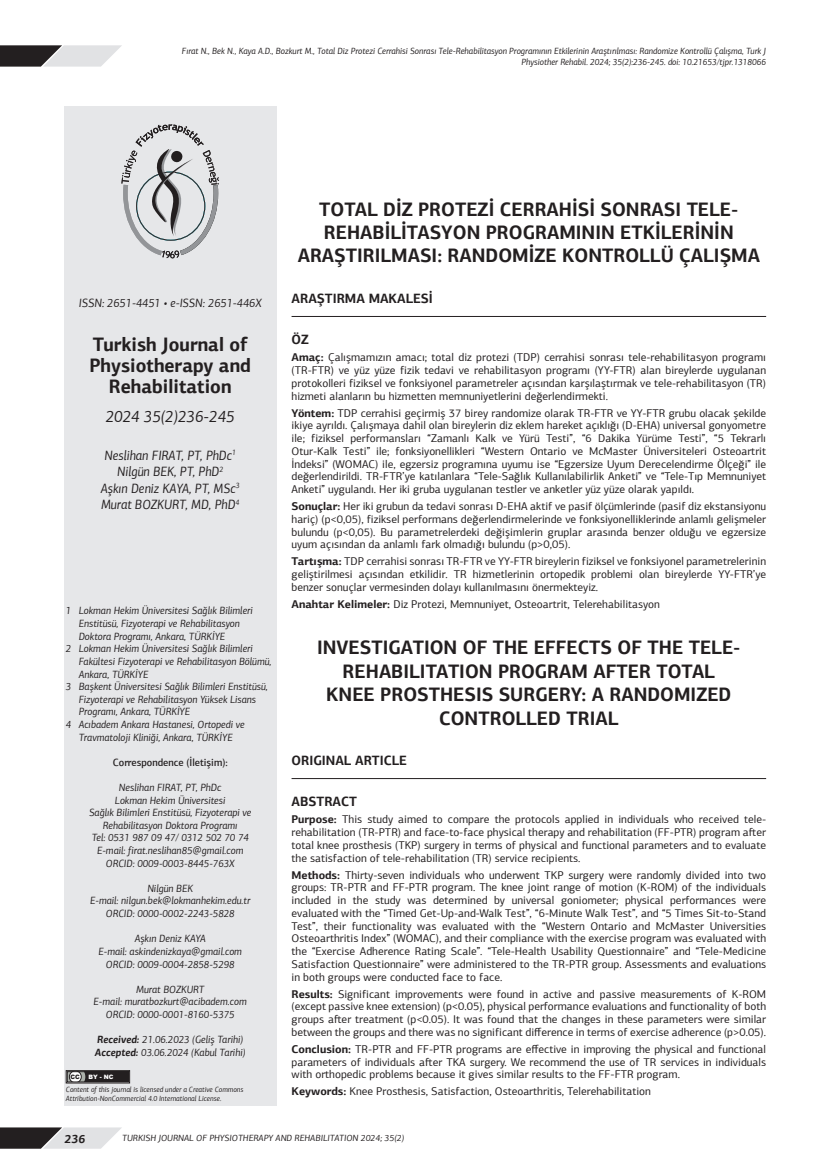
<style>
.page{position:relative;width:830px;height:1170px;background:#fff}
.page>*{position:absolute;margin:0;border:0;box-sizing:border-box;transform-origin:0 0}
.t1{font:700 19.5px/23.4px "PF Agora Sans Pro";color:#231f20;text-align:center;scale:.95 1}
.t2{font:italic 16.5px "PF Agora Sans Pro";color:#231f20;scale:.95 1}
.t3{font:italic 13.5px/16.5px "PF Agora Sans Pro";color:#231f20;text-align:center;scale:.92 1}
.t4{font:700 13.5px "PF Agora Sans Pro";color:#231f20;scale:.95 1}
.t5{font:italic 12px "PF Agora Sans Pro";color:#231f20;scale:.95 1}
.t6{font:italic 700 12px "PF Agora Sans Pro";color:#231f20}
.t7{font:11.25px/12.8px "PF Agora Sans Pro";color:#231f20;text-align:justify}
.t8{font:italic 10.5px/12.6px "PF Agora Sans Pro";color:#231f20;text-align:center;scale:.95 1}
.t9{font:500 10.5px "PF Agora Sans Pro";color:#231f20;scale:.95 1}
.t10{font:italic 9px/10.8px "PF Agora Sans Pro";color:#231f20;text-align:right;scale:.95 1}
.t11{font:italic 9px "PF Agora Sans Pro";color:#231f20}
.t12{font:italic 7.5px/9px "PF Agora Sans Pro";color:#231f20;scale:.95 1}
.t13{font:900 6px "Arial";color:#fff}
.t14{font:900 6px "Arial";color:#231f20}
.s1{font-weight:700}
</style>
<div class="page">
<svg style="left:0;top:45px;width:122px;height:22px;background:#979697"></svg>
<svg style="left:0;top:1127px;width:122px;height:21px;background:#959495"></svg>
<div style="left:64px;top:106px;width:212px;height:1000px;background:#e6e7e9"></div>
<hr style="left:291px;top:316px;width:474px;height:1px;background:#231f20">
<hr style="left:291px;top:778px;width:474px;height:1px;background:#231f20">
<svg style="left:121px;top:124px;width:98px;height:135px"></svg>
<div style="left:66px;top:1070px;width:64px;height:13px;border:1px solid #231f20"></div>
<div style="left:67px;top:1071px;width:61px;height:10px;background:#231f20"></div>
<svg style="left:69px;top:1073px;width:16px;height:6px"></svg>
<div style="left:67px;top:1071px;width:62px;height:10px;border:1px solid #231f20"></div>
<p class="t10" style="left:182px;top:45px;width:616px">Fırat N., Bek N., Kaya A.D., Bozkurt M., Total Diz Protezi Cerrahisi Sonrası Tele-Rehabilitasyon Programının Etkilerinin Araştırılması: Randomize Kontrollü Çalışma, Turk J<br>Physiother Rehabil. 2024; 35(2):236-245. doi: 10.21653/tjpr.1318066</p>
<p class="t5" style="left:79px;top:295px;width:194px">ISSN: 2651-4451 • e-ISSN: 2651-446X</p>
<h1 class="t1" style="left:89px;top:333px;width:171px;line-height:21px">Turkish Journal of<br>Physiotherapy and<br>Rehabilitation</h1>
<h2 class="t2" style="left:106px;top:407px;width:137px">2024 35(2)236-245</h2>
<p class="t3" style="left:101px;top:447px;width:152px">Neslihan FIRAT, PT, PhDc<sup>1<br></sup>Nilgün BEK, PT, PhD<sup>2<br></sup>Aşkın Deniz KAYA, PT, MSc<sup>3<br></sup>Murat BOZKURT, MD, PhD<sup>4</sup></p>
<p class="t8" style="left:66px;top:604px;width:198px">1 Lokman Hekim Üniversitesi Sağlık Bilimleri</p>
<p class="t8" style="left:79px;top:617px;width:171px">Enstitüsü, Fizyoterapi ve Rehabilitasyon</p>
<p class="t8" style="left:79px;top:629px;width:156px">Doktora Programı, Ankara, TÜRKİYE</p>
<p class="t8" style="left:66px;top:642px;width:198px">2 Lokman Hekim Üniversitesi Sağlık Bilimleri</p>
<p class="t8" style="left:79px;top:655px;width:204px">Fakültesi Fizyoterapi ve Rehabilitasyon Bölümü,</p>
<p class="t8" style="left:79px;top:667px;width:75px">Ankara, TÜRKİYE</p>
<p class="t8" style="left:66px;top:680px;width:214px">3 Başkent Üniversitesi Sağlık Bilimleri Enstitüsü,</p>
<p class="t8" style="left:79px;top:692px;width:188px">Fizyoterapi ve Rehabilitasyon Yüksek Lisans</p>
<p class="t8" style="left:79px;top:705px;width:119px">Programı, Ankara, TÜRKİYE</p>
<p class="t8" style="left:66px;top:718px;width:189px">4 Acıbadem Ankara Hastanesi, Ortopedi ve</p>
<p class="t8" style="left:79px;top:730px;width:163px">Travmatoloji Kliniği, Ankara, TÜRKİYE</p>
<p class="t9" style="left:113px;top:755px;width:122px">Correspondence (İletişim):</p>
<p class="t8" style="left:89px;top:781px;width:172px">Neslihan FIRAT, PT, PhDc<br>Lokman Hekim Üniversitesi<br>Sağlık Bilimleri Enstitüsü, Fizyoterapi ve Rehabilitasyon Doktora Programı<br>Tel: 0531 987 09 47/ 0312 502 70 74<br>E-mail: firat.neslihan85@gmail.com ORCID: 0009-0003-8445-763X</p>
<p class="t8" style="left:90px;top:881px;width:170px">Nilgün BEK<br>E-mail: nilgun.bek@lokmanhekim.edu.tr<br>ORCID: 0000-0002-2243-5828</p>
<p class="t8" style="left:98px;top:932px;width:152px">Aşkın Deniz KAYA<br>E-mail: askindenizkaya@gmail.com<br>ORCID: 0009-0004-2858-5298</p>
<p class="t8" style="left:94px;top:982px;width:163px">Murat BOZKURT<br>E-mail: muratbozkurt@acibadem.com<br>ORCID: 0000-0001-8160-5375</p>
<p class="t8" style="left:95px;top:1033px;width:160px;text-align:left"><span class="s1">Received:</span> 21.06.2023 (Geliş Tarihi)<br><span class="s1">Accepted:</span> 03.06.2024 (Kabul Tarihi)</p>
<p class="t14" style="left:71px;top:1072px;width:11px">CC</p>
<p class="t13" style="left:88px;top:1072px;width:26px">BY - NC</p>
<p class="t12" style="left:66px;top:1085px;width:188px">Content of this journal is licensed under a Creative Commons<br>Attribution-NonCommercial 4.0 International License.</p>
<h1 class="t1" style="left:297px;top:197px;width:488px">TOTAL DİZ PROTEZİ CERRAHİSİ SONRASI TELE-<br>REHABİLİTASYON PROGRAMININ ETKİLERİNİN<br>ARAŞTIRILMASI: RANDOMİZE KONTROLLÜ ÇALIŞMA</h1>
<p class="t4" style="left:291px;top:290px;width:150px">ARAŞTIRMA MAKALESİ</p>
<p class="t4" style="left:291px;top:331px;width:20px">ÖZ</p>
<p class="t7" style="left:291px;top:351px;width:476px"><span class="s1">Amaç:</span> Çalışmamızın amacı; total diz protezi (TDP) cerrahisi sonrası tele-rehabilitasyon programı (TR-FTR) ve yüz yüze fizik tedavi ve rehabilitasyon programı (YY-FTR) alan bireylerde uygulanan protokolleri fiziksel ve fonksiyonel parametreler açısından karşılaştırmak ve tele-rehabilitasyon (TR) hizmeti alanların bu hizmetten memnuniyetlerini değerlendirmekti.</p>
<p class="t7" style="left:291px;top:406px;width:476px"><span class="s1">Yöntem:</span> TDP cerrahisi geçirmiş 37 birey randomize olarak TR-FTR ve YY-FTR grubu olacak şekilde ikiye ayrıldı. Çalışmaya dahil olan bireylerin diz eklem hareket açıklığı (D-EHA) universal gonyometre ile; fiziksel performansları “Zamanlı Kalk ve Yürü Testi”, “6 Dakika Yürüme Testi”, “5 Tekrarlı Otur-Kalk Testi” ile; fonksiyonellikleri “Western Ontario ve McMaster Üniversiteleri Osteoartrit İndeksi” (WOMAC) ile, egzersiz programına uyumu ise “Egzersize Uyum Derecelendirme Ölçeği” ile değerlendirildi. TR-FTR’ye katılanlara “Tele-Sağlık Kullanılabilirlik Anketi” ve “Tele-Tıp Memnuniyet Anketi” uygulandı. Her iki gruba uygulanan testler ve anketler yüz yüze olarak yapıldı.</p>
<p class="t7" style="left:291px;top:500px;width:476px"><span class="s1">Sonuçlar:</span> Her iki grubun da tedavi sonrası D-EHA aktif ve pasif ölçümlerinde (pasif diz ekstansiyonu hariç) (p&lt;0,05), fiziksel performans değerlendirmelerinde ve fonksiyonelliklerinde anlamlı gelişmeler bulundu (p&lt;0,05). Bu parametrelerdeki değişimlerin gruplar arasında benzer olduğu ve egzersize uyum açısından da anlamlı fark olmadığı bulundu (p&gt;0,05).</p>
<p class="t7" style="left:291px;top:555px;width:476px"><span class="s1">Tartışma:</span> TDP cerrahisi sonrası TR-FTR ve YY-FTR bireylerin fiziksel ve fonksiyonel parametrelerinin geliştirilmesi açısından etkilidir. TR hizmetlerinin ortopedik problemi olan bireylerde YY-FTR’ye benzer sonuçlar vermesinden dolayı kullanılmasını önermekteyiz.</p>
<p class="t7" style="left:291px;top:597px;width:370px"><span class="s1">Anahtar Kelimeler:</span> Diz Protezi, Memnuniyet, Osteoartrit, Telerehabilitasyon</p>
<h1 class="t1" style="left:317px;top:635px;width:447px">INVESTIGATION OF THE EFFECTS OF THE TELE-REHABILITATION PROGRAM AFTER TOTAL KNEE PROSTHESIS SURGERY: A RANDOMIZED CONTROLLED TRIAL</h1>
<p class="t4" style="left:291px;top:752px;width:123px">ORIGINAL ARTICLE</p>
<p class="t4" style="left:291px;top:793px;width:70px">ABSTRACT</p>
<p class="t7" style="left:291px;top:813px;width:476px"><span class="s1">Purpose:</span> This study aimed to compare the protocols applied in individuals who received tele&shy;rehabilitation (TR-PTR) and face-to-face physical therapy and rehabilitation (FF-PTR) program after total knee prosthesis (TKP) surgery in terms of physical and functional parameters and to evaluate the satisfaction of tele-rehabilitation (TR) service recipients.</p>
<p class="t7" style="left:291px;top:868px;width:476px"><span class="s1">Methods:</span> Thirty-seven individuals who underwent TKP surgery were randomly divided into two groups: TR-PTR and FF-PTR program. The knee joint range of motion (K-ROM) of the individuals included in the study was determined by universal goniometer; physical performances were evaluated with the “Timed Get-Up-and-Walk Test”, “6-Minute Walk Test”, and “5 Times Sit-to-Stand Test”, their functionality was evaluated with the “Western Ontario and McMaster Universities Osteoarthritis Index” (WOMAC), and their compliance with the exercise program was evaluated with the “Exercise Adherence Rating Scale”. “Tele-Health Usability Questionnaire” and “Tele-Medicine Satisfaction Questionnaire” were administered to the TR-PTR group. Assessments and evaluations in both groups were conducted face to face.</p>
<p class="t7" style="left:291px;top:987px;width:476px"><span class="s1">Results:</span> Significant improvements were found in active and passive measurements of K-ROM (except passive knee extension) (p&lt;0.05), physical performance evaluations and functionality of both groups after treatment (p&lt;0.05). It was found that the changes in these parameters were similar between the groups and there was no significant difference in terms of exercise adherence (p&gt;0.05).</p>
<p class="t7" style="left:291px;top:1042px;width:476px"><span class="s1">Conclusion:</span> TR-PTR and FF-PTR programs are effective in improving the physical and functional parameters of individuals after TKA surgery. We recommend the use of TR services in individuals with orthopedic problems because it gives similar results to the FF-FTR program.</p>
<p class="t7" style="left:291px;top:1085px;width:360px"><span class="s1">Keywords:</span> Knee Prosthesis, Satisfaction, Osteoarthritis, Telerehabilitation</p>
<p class="t6" style="left:65px;top:1130px;width:22px">236</p>
<p class="t11" style="left:122px;top:1132px;width:283px">TURKISH JOURNAL OF PHYSIOTHERAPY AND REHABILITATION 2024; 35(2)</p>
</div>
